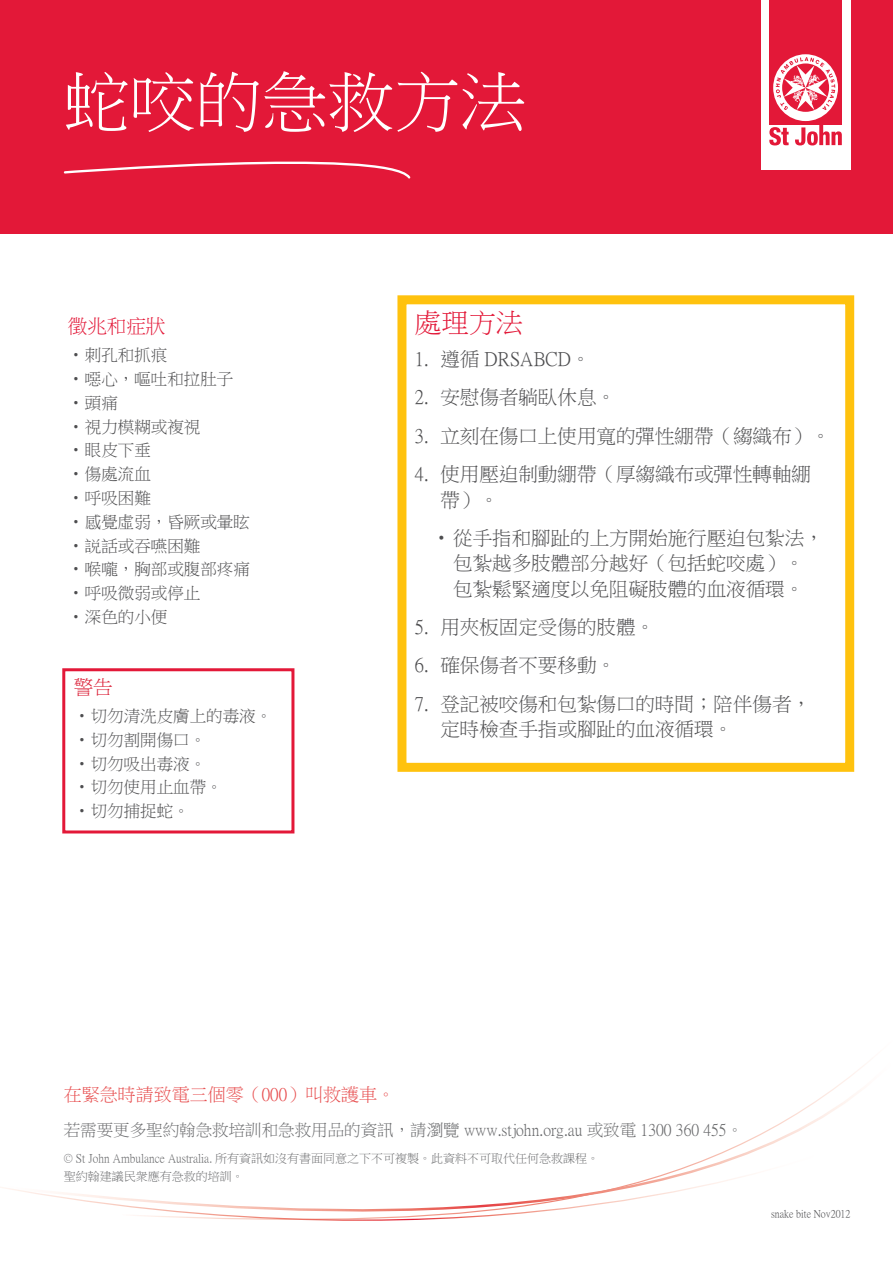
<style>
.page{position:relative;width:893px;height:1263px;background:#fff}
.page>*{position:absolute;margin:0;border:0;box-sizing:border-box;transform-origin:0 0}
.t1{font:66px "P Ming Li U";color:#fff}
.t2{font:27px "P Ming Li U";color:#e31838}
.t3{font:19.5px/25.5px "P Ming Li U";color:#4d4d4f}
.t4{font:19.5px "P Ming Li U";color:#e31838}
.t5{font:19.5px "P Ming Li U";color:#da1a32}
.t6{font:18px "P Ming Li U";color:#e74b4c}
.t7{font:16.5px "P Ming Li U";color:#4d4d4f}
.t8{font:16.5px "P Ming Li U";color:#696a6c}
.t9{font:12px/18px "P Ming Li U";color:#696a6c}
.t10{font:10.5px "P Ming Li U";color:#4d4d4f}
</style>
<div class="page">
<svg style="left:0;top:1149px;width:760px;height:72px"></svg>
<div style="left:397px;top:295px;width:457px;height:477px;border:9px solid #ffc20e"></div>
<div style="left:62px;top:668px;width:232px;height:165px;border:3px solid #e31838"></div>
<div style="left:0;top:0;width:893px;height:234px;background:#e31838"></div>
<div style="left:761px;top:0;width:89px;height:169px;background:#fff"></div>
<div style="left:769px;top:0;width:73px;height:125px;background:#e31838"></div>
<svg style="left:769px;top:127px;width:20px;height:18px"></svg>
<svg style="left:795px;top:125px;width:47px;height:20px"></svg>
<svg style="left:773px;top:54px;width:65px;height:67px"></svg>
<svg style="left:776px;top:57px;width:59px;height:53px"></svg>
<svg style="left:63px;top:161px;width:348px;height:18px"></svg>
<h1 class="t1" style="left:64px;top:69px;width:464px">蛇咬的急救方法</h1>
<p class="t4" style="left:68px;top:317px;width:99px">徵兆和症狀</p>
<p class="t7" style="left:68px;top:347px;width:101px">•刺孔和抓痕</p>
<p class="t7" style="left:68px;top:371px;width:167px">•噁心，嘔吐和拉肚子</p>
<p class="t7" style="left:68px;top:395px;width:52px">•頭痛</p>
<p class="t7" style="left:68px;top:418px;width:134px">•視力模糊或複視</p>
<p class="t7" style="left:68px;top:442px;width:85px">•眼皮下垂</p>
<p class="t7" style="left:68px;top:466px;width:85px">•傷處流血</p>
<p class="t7" style="left:68px;top:490px;width:85px">•呼吸困難</p>
<p class="t7" style="left:68px;top:513px;width:184px">•感覺虛弱，昏厥或暈眩</p>
<p class="t7" style="left:68px;top:537px;width:134px">•説話或吞嚥困難</p>
<p class="t7" style="left:68px;top:561px;width:184px">•喉嚨，胸部或腹部疼痛</p>
<p class="t7" style="left:68px;top:585px;width:134px">•呼吸微弱或停止</p>
<p class="t7" style="left:68px;top:609px;width:101px">•深色的小便</p>
<p class="t5" style="left:74px;top:677px;width:40px">警告</p>
<p class="t7" style="left:74px;top:708px;width:200px">•切勿清洗皮膚上的毒液。</p>
<p class="t7" style="left:74px;top:732px;width:134px">•切勿割開傷口。</p>
<p class="t7" style="left:74px;top:755px;width:134px">•切勿吸出毒液。</p>
<p class="t7" style="left:74px;top:779px;width:151px">•切勿使用止血帶。</p>
<p class="t7" style="left:74px;top:803px;width:118px">•切勿捕捉蛇。</p>
<h2 class="t2" style="left:415px;top:310px;width:109px">處理方法</h2>
<p class="t3" style="left:415px;top:347px;width:177px">1. 遵循 DRSABCD。</p>
<p class="t3" style="left:415px;top:385px;width:203px">2. 安慰傷者躺臥休息。</p>
<p class="t3" style="left:415px;top:423px;width:417px">3. 立刻在傷口上使用寬的彈性綳帶（縐織布）。</p>
<p class="t3" style="left:440px;top:461px;width:372px;text-indent:-26px">4. 使用壓迫制動綳帶（厚縐織布或彈性轉軸綳帶）。</p>
<p class="t3" style="left:432px;top:525px;width:393px;text-align:center">•從手指和腳趾的上方開始施行壓迫包紮法，包紮越多肢體部分越好（包括蛇咬處）。<br>包紮鬆緊適度以免阻礙肢體的血液循環。</p>
<p class="t3" style="left:415px;top:614px;width:242px">5. 用夾板固定受傷的肢體。</p>
<p class="t3" style="left:415px;top:653px;width:203px">6. 確保傷者不要移動。</p>
<p class="t3" style="left:440px;top:691px;width:372px;text-indent:-26px">7. 登記被咬傷和包紮傷口的時間；陪伴傷者，定時檢查手指或腳趾的血液循環。</p>
<p class="t6" style="left:64px;top:1086px;width:333px">在緊急時請致電三個零（000）叫救護車。</p>
<p class="t8" style="left:64px;top:1122px;width:681px">若需要更多聖約翰急救培訓和急救用品的資訊，請瀏覽 www.stjohn.org.au 或致電 1300 360 455。</p>
<p class="t9" style="left:64px;top:1149px;width:537px">© St John Ambulance Australia. 所有資訊如沒有書面同意之下不可複製。此資料不可取代任何急救課程。聖約翰建議民衆應有急救的培訓。</p>
<p class="t10" style="left:771px;top:1208px;width:81px">snake bite Nov2012</p>
</div>
